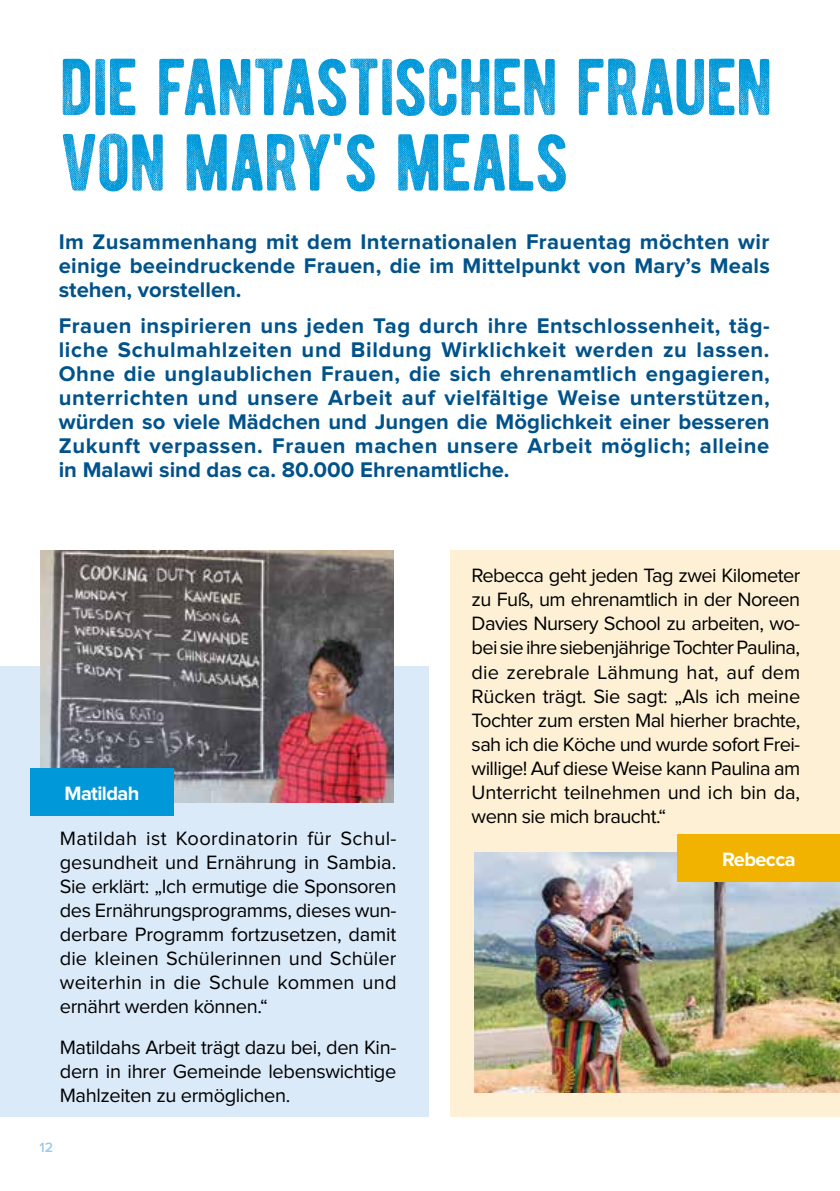
<style>
.page{position:relative;width:840px;height:1191px;background:#fff}
.page>*{position:absolute;margin:0;border:0;box-sizing:border-box;transform-origin:0 0}
.t1{font:80.6px/75.4px "BERNIERDISTRESSED";letter-spacing:-.02em;color:#0098d8}
.t2{font:700 22px/24px "Proxima Nova";letter-spacing:.015em;color:#00528a;text-align:justify}
.t3{font:20px/24px "Proxima Nova";letter-spacing:-.015em;color:#000;text-align:justify}
.t4{font:700 20px "Proxima Nova";letter-spacing:-.03em;color:#fff}
.t5{font:600 14px "Proxima Nova";color:#9ccaee}
</style>
<div class="page">
<div style="left:0;top:666px;width:428px;height:450px;background:#dbeaf9"></div>
<img style="left:41px;top:550px;width:352px;height:252px">
<div style="left:30px;top:768px;width:143px;height:48px;background:#0098d8"></div>
<div style="left:450px;top:549px;width:389px;height:567px;background:#fef0d5"></div>
<img style="left:474px;top:852px;width:365px;height:240px">
<div style="left:677px;top:833px;width:162px;height:48px;background:#f1b300"></div>
<h1 class="t1" style="left:60px;top:34px;width:714px">DIE FANTASTISCHEN FRAUEN<br>VON MARY'S MEALS</h1>
<p class="t2" style="left:59px;top:231px;width:712px">Im Zusammenhang mit dem Internationalen Frauentag möchten wir einige beeindruckende Frauen, die im Mittelpunkt von Mary’s Meals stehen, vorstellen.</p>
<p class="t2" style="left:59px;top:314px;width:712px">Frauen inspirieren uns jeden Tag durch ihre Entschlossenheit, täg&shy;liche Schulmahlzeiten und Bildung Wirklichkeit werden zu lassen.<br>Ohne die unglaublichen Frauen, die sich ehrenamtlich engagieren, unterrichten und unsere Arbeit auf vielfältige Weise unterstützen, würden so viele Mädchen und Jungen die Möglichkeit einer besseren Zukunft verpassen. Frauen machen unsere Arbeit möglich; alleine in Malawi sind das ca. 80.000 Ehrenamtliche.</p>
<p class="t4" style="left:64px;top:784px;width:76px">Matildah</p>
<p class="t3" style="left:60px;top:827px;width:338px">Matildah ist Koordinatorin für Schul&shy;gesundheit und Ernährung in Sambia.<br>Sie erklärt: „Ich ermutige die Sponsoren des Ernährungsprogramms, dieses wun&shy;derbare Programm fortzusetzen, damit die kleinen Schülerinnen und Schüler weiterhin in die Schule kommen und ernährt werden können.“</p>
<p class="t3" style="left:60px;top:1036px;width:338px">Matildahs Arbeit trägt dazu bei, den Kin&shy;dern in ihrer Gemeinde lebenswichtige Mahlzeiten zu ermöglichen.</p>
<p class="t5" style="left:39px;top:1140px;width:15px">12</p>
<p class="t3" style="left:471px;top:564px;width:330px">Rebecca geht jeden Tag zwei Kilometer zu Fuß, um ehrenamtlich in der Noreen Davies Nursery School zu arbeiten, wo&shy;bei sie ihre siebenjährige Tochter Paulina, die zerebrale Lähmung hat, auf dem Rücken trägt. Sie sagt: „Als ich meine Tochter zum ersten Mal hierher brachte, sah ich die Köche und wurde sofort Frei&shy;willige! Auf diese Weise kann Paulina am Unterricht teilnehmen und ich bin da, wenn sie mich braucht.“</p>
<p class="t4" style="left:721px;top:849px;width:75px">Rebecca</p>
</div>
